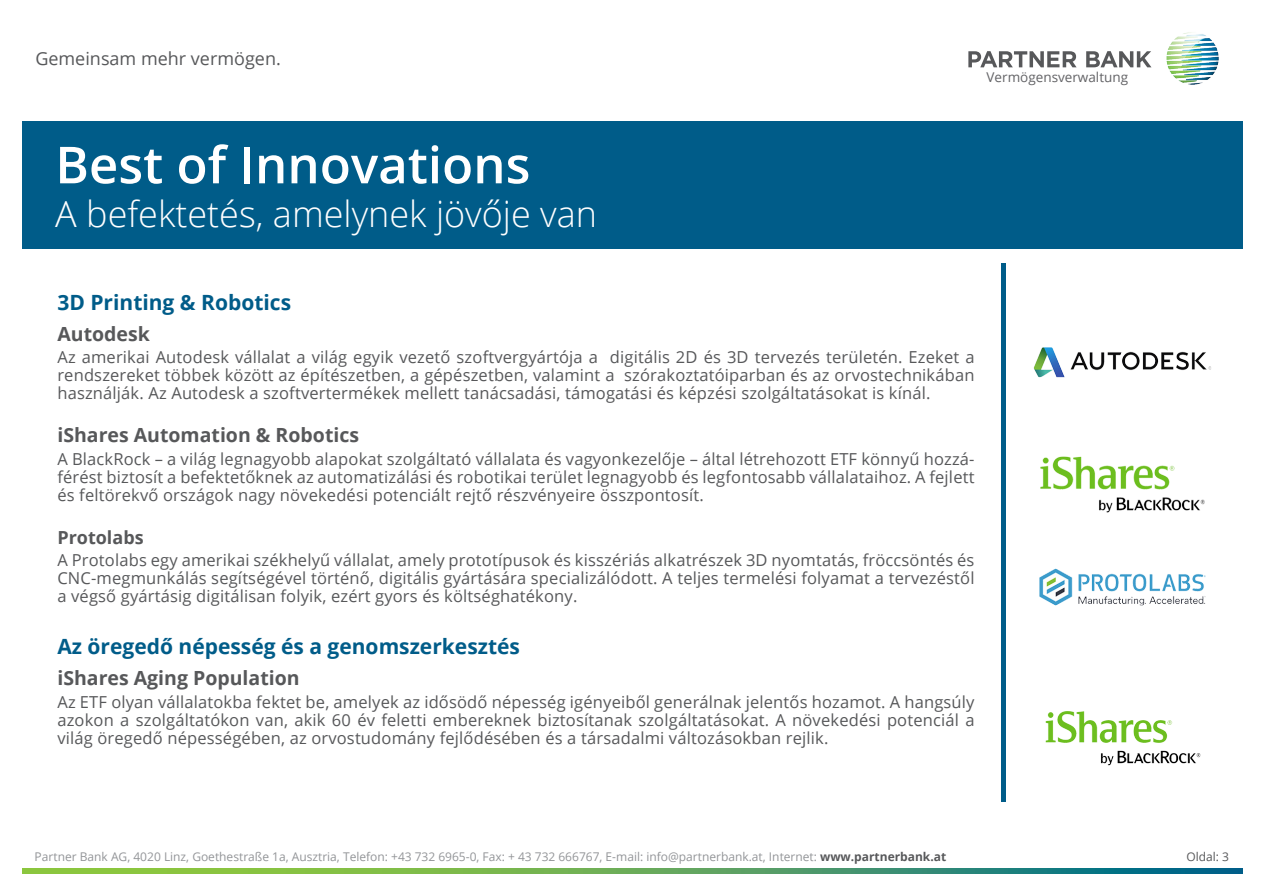
<style>
.page{position:relative;width:1263px;height:893px;background:#fff}
.page>*{position:absolute;margin:0;border:0;box-sizing:border-box;transform-origin:0 0}
.t1{font:600 51px "Open Sans";color:#fff}
.t2{font:300 36px "Open Sans";color:#fff}
.Subheadline{font:700 21px "Open Sans";color:#005c89}
.Subheadline-2{font:700 19.5px "Open Sans";color:#57585a}
.t3{font:18px "Open Sans";color:#57585a}
.Subheadline-3{font:700 18px "Open Sans";color:#57585a}
.Subheadline-4{font:16.5px/18px "Open Sans";letter-spacing:.01em;color:#57585a;text-align:justify}
.t4{font:13.5px "Open Sans";color:#636366}
.t5{font:12px "Open Sans";color:#939598}
.t6{font:12px "Open Sans";color:#57585a}
.s1{font-weight:700;color:#57585a}
</style>
<div class="page">
<img style="left:1166px;top:32px;width:53px;height:53px">
<svg style="left:968px;top:51px;width:183px;height:16px"></svg>
<div style="left:22px;top:122px;width:1220px;height:127px;background:#005c89"></div>
<svg style="left:23px;top:869px;width:1219px;height:4px;background:#59a25d"></svg>
<div style="left:1001px;top:263px;width:5px;height:538px;background:#005c89"></div>
<img style="left:1040px;top:456px;width:165px;height:57px">
<img style="left:1033px;top:347px;width:178px;height:31px">
<img style="left:1039px;top:568px;width:167px;height:38px">
<img style="left:1045px;top:711px;width:156px;height:55px">
<p class="t3" style="left:35px;top:46px;width:247px">Gemeinsam mehr vermögen.</p>
<p class="t4" style="left:986px;top:68px;width:143px">Vermögensverwaltung</p>
<h1 class="t1" style="left:55px;top:130px;width:477px">Best of Innovations</h1>
<h2 class="t2" style="left:55px;top:189px;width:543px">A befektetés, amelynek jövője van</h2>
<p class="Subheadline" style="left:57px;top:287px;width:235px">3D Printing &amp; Robotics</p>
<p class="Subheadline-2" style="left:57px;top:320px;width:94px">Autodesk</p>
<p class="Subheadline-4" style="left:57px;top:347px;width:919px">Az amerikai Autodesk vállalat a világ egyik vezető szoftvergyártója a digitális 2D és 3D tervezés területén. Ezeket a rendszereket többek között az építészetben, a gépészetben, valamint a szórakoztatóiparban és az orvostechnikában használják. Az Autodesk a szoftvertermékek mellett tanácsadási, támogatási és képzési szolgáltatásokat is kínál.</p>
<p class="Subheadline-2" style="left:57px;top:422px;width:303px">iShares Automation &amp; Robotics</p>
<p class="Subheadline-4" style="left:57px;top:449px;width:919px">A BlackRock – a világ legnagyobb alapokat szolgáltató vállalata és vagyonkezelője – által létrehozott ETF könnyű hozzá&shy;férést biztosít a befektetőknek az automatizálási és robotikai terület legnagyobb és legfontosabb vállalataihoz. A fejlett és feltörekvő országok nagy növekedési potenciált rejtő részvényeire összpontosít.</p>
<p class="Subheadline-3" style="left:57px;top:525px;width:88px">Protolabs</p>
<p class="Subheadline-4" style="left:57px;top:551px;width:919px">A Protolabs egy amerikai székhelyű vállalat, amely prototípusok és kisszériás alkatrészek 3D nyomtatás, fröccsöntés és CNC-megmunkálás segítségével történő, digitális gyártására specializálódott. A teljes termelési folyamat a tervezéstől a végső gyártásig digitálisan folyik, ezért gyors és költséghatékony.</p>
<p class="Subheadline" style="left:57px;top:632px;width:464px">Az öregedő népesség és a genomszerkesztés</p>
<p class="Subheadline-2" style="left:57px;top:664px;width:244px">iShares Aging Population</p>
<p class="Subheadline-4" style="left:57px;top:692px;width:919px">Az ETF olyan vállalatokba fektet be, amelyek az idősödő népesség igényeiből generálnak jelentős hozamot. A hangsúly azokon a szolgáltatókon van, akik 60 év feletti embereknek biztosítanak szolgáltatásokat. A növekedési potenciál a világ öregedő népességében, az orvostudomány fejlődésében és a társadalmi változásokban rejlik.</p>
<p class="t5" style="left:35px;top:848px;width:913px">Partner Bank AG, 4020 Linz, Goethestraße 1a, Ausztria, Telefon: +43 732 6965-0, Fax: + 43 732 666767, E-mail: info@partnerbank.at, Internet: <span class="s1">www.partnerbank.at</span></p>
<p class="t6" style="left:1186px;top:848px;width:44px">Oldal: 3</p>
</div>
